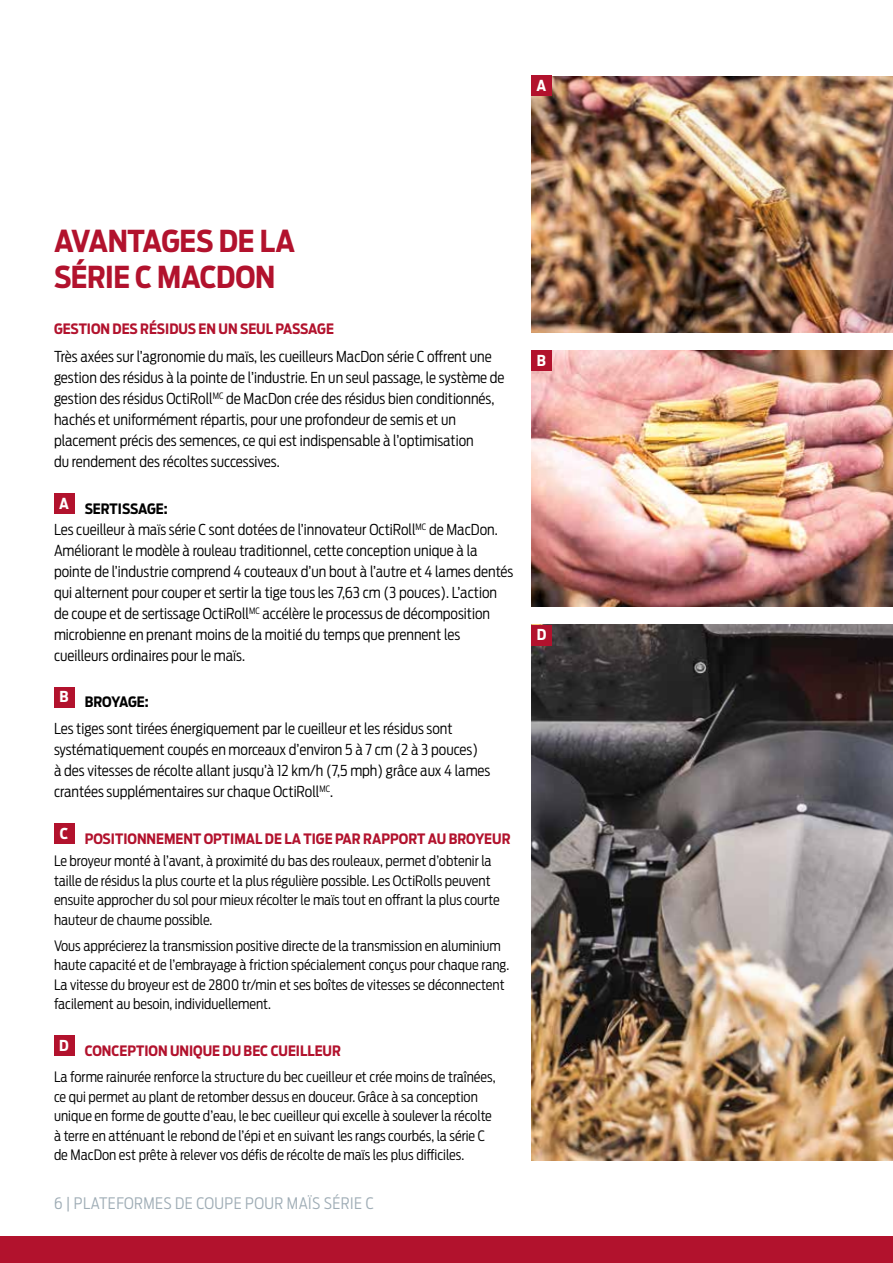
<style>
.page{position:relative;width:893px;height:1263px;background:#fff}
.page>*{position:absolute;margin:0;border:0;box-sizing:border-box;transform-origin:0 0}
.t1{font:700 30px/36px "Antenna Cond";letter-spacing:-.015em;color:#b2122d}
.t2{font:300 15.75px "Antenna Cond";letter-spacing:.025em;color:#9eacb5}
.t3{font:300 15px/21px "Antenna Cond";color:#000}
.t4{font:700 15px "Antenna Cond";color:#fff}
.t5{font:300 14.25px/19.5px "Antenna Cond";color:#000}
.t6{font:700 14.25px "Antenna Cond";color:#b2122d}
.t7{font:700 14.25px "Antenna Cond";letter-spacing:-.005em;color:#000}
.s1{font-weight:700;color:#b2122d}
</style>
<div class="page">
<img style="left:531px;top:76px;width:362px;height:256px">
<img style="left:531px;top:350px;width:362px;height:257px">
<div style="left:531px;top:76px;width:21px;height:20px;background:#b2122d"></div>
<div style="left:531px;top:350px;width:21px;height:20px;background:#b2122d"></div>
<img style="left:531px;top:625px;width:362px;height:535px">
<div style="left:531px;top:625px;width:21px;height:20px;background:#b2122d"></div>
<div style="left:54px;top:493px;width:20px;height:21px;background:#b2122d"></div>
<div style="left:54px;top:687px;width:20px;height:20px;background:#b2122d"></div>
<div style="left:54px;top:823px;width:20px;height:21px;background:#b2122d"></div>
<div style="left:54px;top:1036px;width:20px;height:20px;background:#b2122d"></div>
<div style="left:0;top:1236px;width:893px;height:27px;background:#b2122d"></div>
<p class="t4" style="left:537px;top:77px;width:11px">A</p>
<h1 class="t1" style="left:54px;top:223px;width:243px">AVANTAGES DE LA<br>SÉRIE C MACDON</h1>
<p class="t6" style="left:54px;top:321px;width:281px">GESTION DES RÉSIDUS EN UN SEUL PASSAGE</p>
<p class="t3" style="left:54px;top:346px;width:452px">Très axées sur l’agronomie du maïs, les cueilleurs MacDon série C offrent une gestion des résidus à la pointe de l’industrie. En un seul passage, le système de gestion des résidus OctiRoll<sup>MC</sup> de MacDon crée des résidus bien conditionnés, hachés et uniformément répartis, pour une profondeur de semis et un placement précis des semences, ce qui est indispensable à l’optimisation<br>du rendement des récoltes successives.</p>
<p class="t7" style="left:59px;top:500px;width:110px"><sup>A</sup> SERTISSAGE:</p>
<p class="t3" style="left:54px;top:519px;width:461px">Les cueilleur à maïs série C sont dotées de l’innovateur OctiRoll<sup>MC</sup> de MacDon.<br>Améliorant le modèle à rouleau traditionnel, cette conception unique à la pointe de l’industrie comprend 4 couteaux d’un bout à l’autre et 4 lames dentés qui alternent pour couper et sertir la tige tous les 7,63 cm (3 pouces). L’action de coupe et de sertissage OctiRoll<sup>MC</sup> accélère le processus de décomposition microbienne en prenant moins de la moitié du temps que prennent les cueilleurs ordinaires pour le maïs.</p>
<p class="t7" style="left:60px;top:693px;width:91px"><sup>B</sup> BROYAGE:</p>
<p class="t3" style="left:54px;top:718px;width:438px">Les tiges sont tirées énergiquement par le cueilleur et les résidus sont systématiquement coupés en morceaux d’environ 5 à 7 cm (2 à 3 pouces)<br>à des vitesses de récolte allant jusqu’à 12 km/h (7,5 mph) grâce aux 4 lames crantées supplémentaires sur chaque OctiRoll<sup>MC</sup>.</p>
<p class="t5" style="left:54px;top:827px;width:458px;line-height:22.5px;text-indent:6px"><sup>C</sup> <span class="s1">POSITIONNEMENT OPTIMAL DE LA TIGE PAR RAPPORT AU BROYEUR<br></span>Le broyeur monté à l’avant, à proximité du bas des rouleaux, permet d’obtenir la</p>
<p class="t5" style="left:54px;top:871px;width:447px">taille de résidus la plus courte et la plus régulière possible. Les OctiRolls peuvent ensuite approcher du sol pour mieux récolter le maïs tout en offrant la plus courte hauteur de chaume possible.</p>
<p class="t5" style="left:54px;top:936px;width:457px">Vous apprécierez la transmission positive directe de la transmission en aluminium haute capacité et de l’embrayage à friction spécialement conçus pour chaque rang.<br>La vitesse du broyeur est de 2800 tr/min et ses boîtes de vitesses se déconnectent facilement au besoin, individuellement.</p>
<p class="t5" style="left:54px;top:1038px;width:443px;line-height:26.2px;text-indent:5px"><sup>D</sup> <span class="s1">CONCEPTION UNIQUE DU BEC CUEILLEUR<br></span>La forme rainurée renforce la structure du bec cueilleur et crée moins de traînées,</p>
<p class="t5" style="left:54px;top:1087px;width:439px">ce qui permet au plant de retomber dessus en douceur. Grâce à sa conception unique en forme de goutte d’eau, le bec cueilleur qui excelle à soulever la récolte à terre en atténuant le rebond de l’épi et en suivant les rangs courbés, la série C de MacDon est prête à relever vos défis de récolte de maïs les plus difficiles.</p>
<p class="t2" style="left:54px;top:1194px;width:321px">6 | PLATEFORMES DE COUPE POUR MAÏS SÉRIE C</p>
<p class="t4" style="left:537px;top:351px;width:11px">B</p>
<p class="t4" style="left:537px;top:626px;width:11px">D</p>
</div>
